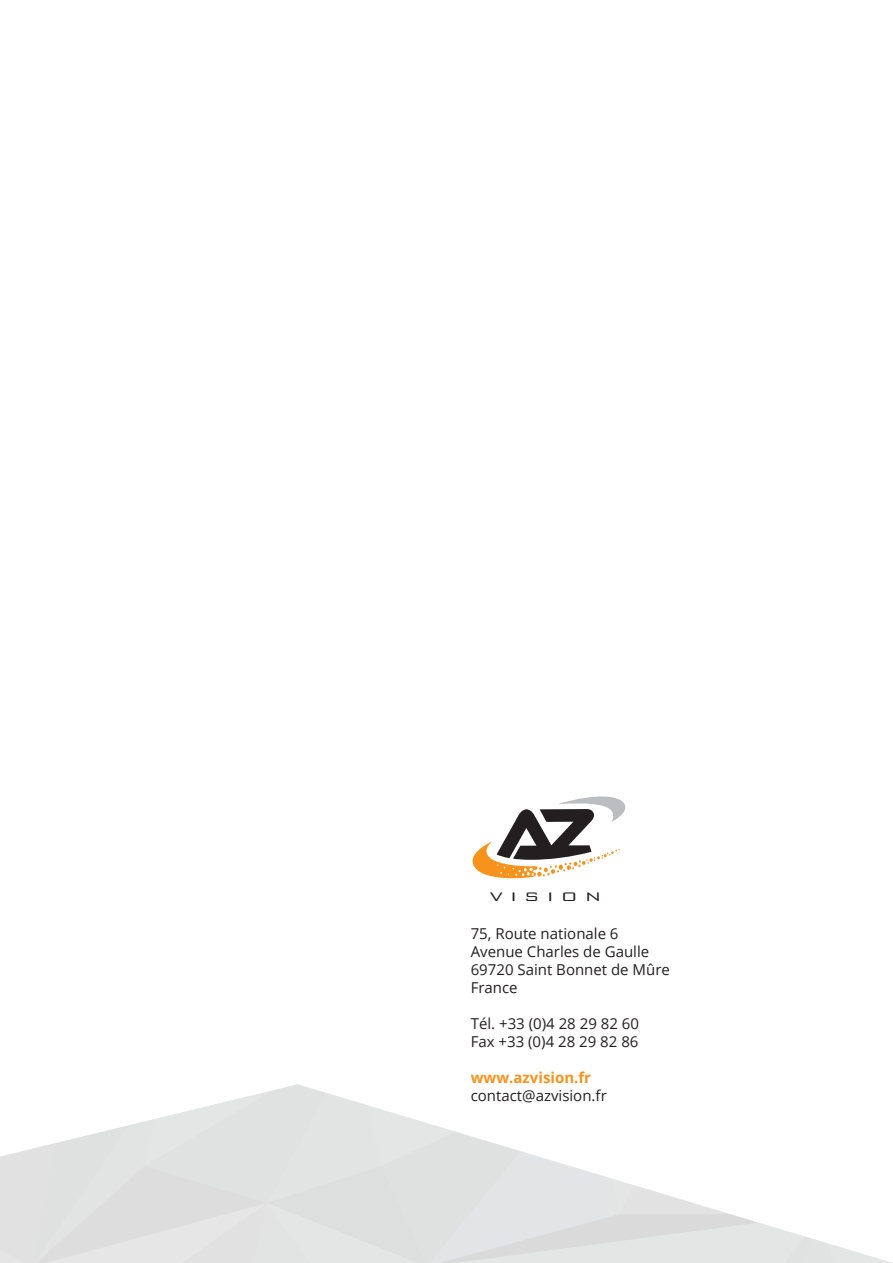
<style>
.page{position:relative;width:893px;height:1263px;background:#fff}
.page>*{position:absolute;margin:0;border:0;box-sizing:border-box;transform-origin:0 0}
.t1{font:300 16.5px "Bank Gothic";letter-spacing:.35em;color:#231f20;scale:1.2 1}
.t2{font:15px/18px "Open Sans";color:#231f20}
.t3{font:700 15px "Open Sans";color:#f7931d}
</style>
<div class="page">
<svg style="left:0;top:1084px;width:892px;height:179px"></svg>
<svg style="left:472px;top:796px;width:154px;height:83px"></svg>
<p class="t1" style="left:489px;top:883px;width:95px">VISION</p>
<p class="t2" style="left:471px;top:924px;width:201px">75, Route nationale 6<br>Avenue Charles de Gaulle<br>69720 Saint Bonnet de Mûre<br>France</p>
<p class="t2" style="left:471px;top:1014px;width:170px">Tél. +33 (0)4 28 29 82 60<br>Fax +33 (0)4 28 29 82 86</p>
<p class="t3" style="left:471px;top:1067px;width:122px">www.azvision.fr</p>
<p class="t2" style="left:471px;top:1086px;width:138px">contact@azvision.fr</p>
</div>
